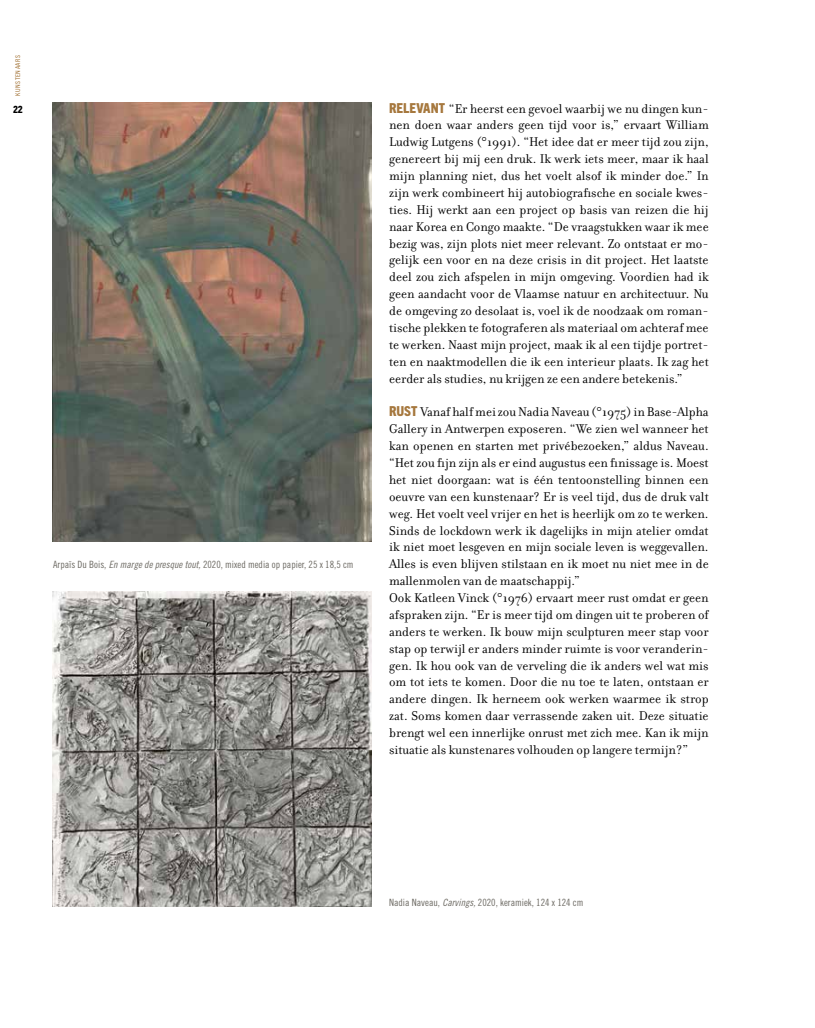
<style>
.page{position:relative;width:815px;height:1028px;background:#fff}
.page>*{position:absolute;margin:0;border:0;box-sizing:border-box;transform-origin:0 0}
.t1{font:13.75px/16.9px "Filosofia OT";color:#000;text-align:justify}
.t2{font:10px "Trade Gothic LT Std Cn 18";color:#6d6a63}
.t3{font:800 condensed 10px "Trade Gothic Next LT Pro";color:#000}
.t4{font:condensed 6.5px "Trade Gothic Next LT Pro";letter-spacing:.08em;color:#a6783e}
.s1{font-family:"Trade Gothic LT Std Cn 18 Obl"}
.s2{font-family:"Trade Gothic Next LT Pro";font-weight:800;font-stretch:condensed;color:#a6783e}
</style>
<div class="page">
<img style="left:52px;top:103px;width:320px;height:438px">
<img style="left:53px;top:592px;width:319px;height:314px">
<p class="t4" style="left:13px;top:96px;width:42px;rotate:-90deg">KUNSTENAARS</p>
<p class="t3" style="left:13px;top:102px;width:11px">22</p>
<p class="t2" style="left:53px;top:559px;width:302px">Arpaïs Du Bois, <span class="s1">En marge de presque tout,</span> 2020, mixed media op papier, 25 x 18,5 cm</p>
<p class="t1" style="left:389px;top:100px;width:321px"><span class="s2">RELEVANT</span> “Er heerst een gevoel waarbij we nu dingen kun&shy;nen doen waar anders geen tijd voor is,” ervaart William Ludwig Lutgens (°1991). “Het idee dat er meer tijd zou zijn, genereert bij mij een druk. Ik werk iets meer, maar ik haal mijn planning niet, dus het voelt alsof ik minder doe.” In zijn werk combineert hij autobiografische en sociale kwes&shy;ties. Hij werkt aan een project op basis van reizen die hij naar Korea en Congo maakte. “De vraagstukken waar ik mee bezig was, zijn plots niet meer relevant. Zo ontstaat er mo&shy;gelijk een voor en na deze crisis in dit project. Het laatste deel zou zich afspelen in mijn omgeving. Voordien had ik geen aandacht voor de Vlaamse natuur en architectuur. Nu de omgeving zo desolaat is, voel ik de noodzaak om roman&shy;tische plekken te fotograferen als materiaal om achteraf mee te werken. Naast mijn project, maak ik al een tijdje portret&shy;ten en naaktmodellen die ik een interieur plaats. Ik zag het eerder als studies, nu krijgen ze een andere betekenis.”</p>
<p class="t1" style="left:389px;top:404px;width:321px;text-align:left"><span class="s2">RUST</span> Vanaf half mei zou Nadia Naveau (°1975) in Base-Alpha Gallery in Antwerpen exposeren. “We zien wel wanneer het kan openen en starten met privébezoeken,” aldus Naveau. “Het zou fijn zijn als er eind augustus een finissage is. Moest het niet doorgaan: wat is één tentoonstelling binnen een oeuvre van een kunstenaar? Er is veel tijd, dus de druk valt weg. Het voelt veel vrijer en het is heerlijk om zo te werken.<br>Sinds de lockdown werk ik dagelijks in mijn atelier omdat ik niet moet lesgeven en mijn sociale leven is weggevallen.<br>Alles is even blijven stilstaan en ik moet nu niet mee in de mallenmolen van de maatschappij.”<br>Ook Katleen Vinck (°1976) ervaart meer rust omdat er geen afspraken zijn. “Er is meer tijd om dingen uit te proberen of anders te werken. Ik bouw mijn sculpturen meer stap voor stap op terwijl er anders minder ruimte is voor veranderin&shy;gen. Ik hou ook van de verveling die ik anders wel wat mis om tot iets te komen. Door die nu toe te laten, ontstaan er andere dingen. Ik herneem ook werken waarmee ik strop zat. Soms komen daar verrassende zaken uit. Deze situatie brengt wel een innerlijke onrust met zich mee. Kan ik mijn situatie als kunstenares volhouden op langere termijn?”</p>
<p class="t2" style="left:389px;top:896px;width:196px">Nadia Naveau, <span class="s1">Carvings,</span> 2020, keramiek, 124 x 124 cm</p>
</div>
